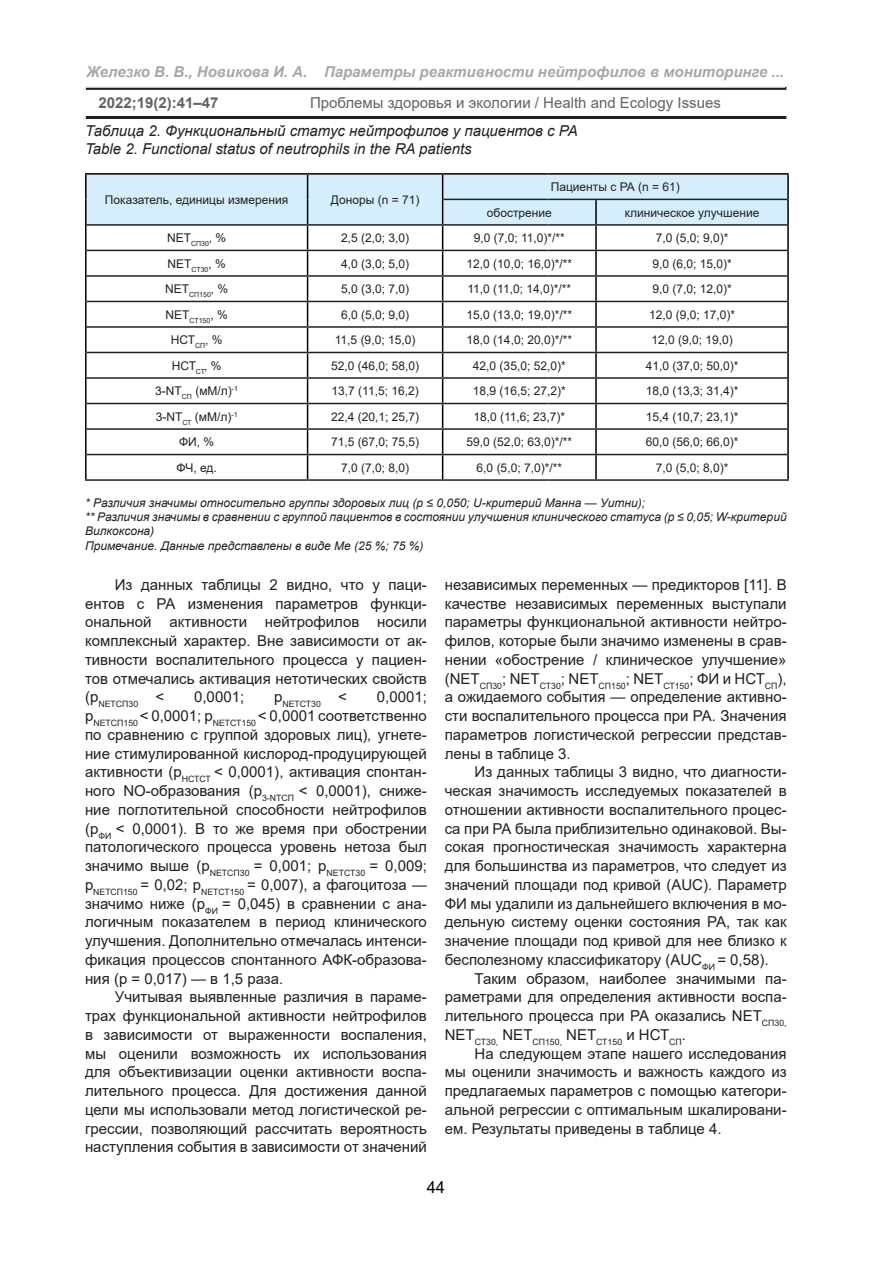
<style>
.page{position:relative;width:893px;height:1263px;background:#fff}
.page>*{position:absolute;margin:0;border:0;box-sizing:border-box;transform-origin:0 0}
.t1{font:16.5px "Arial";color:#000}
.ТЕЛО{font:15px/18.8px "Arial";color:#231f20;text-align:justify}
.ТАБЛИЦА_название{font:italic 15px "Arial";color:#231f20}
.t2{font:italic 700 15px "Arial";color:#808285}
.t3{font:700 15px "Arial";color:#231f20}
.t4{font:12px "Arial";color:#231f20}
.ТАБЛИЦА_примечание{font:italic 12px/14.4px "Arial";color:#231f20}
.ТЕЛО-2{font:8.7px "Arial";color:#231f20}
.s1{font-style:italic}
</style>
<div class="page">
<hr style="left:86px;top:116px;width:700px;height:3px;background:#231f20">
<hr style="left:86px;top:87px;width:700px;height:3px;background:#231f20">
<div style="left:85px;top:59px;width:700px;height:29px;background:#fff"></div>
<hr style="left:85px;top:173px;width:223px;height:2px;background:#000">
<hr style="left:85px;top:175px;width:2px;height:24px;background:#000">
<hr style="left:308px;top:173px;width:135px;height:2px;background:#000">
<hr style="left:85px;top:199px;width:2px;height:26px;background:#000">
<hr style="left:443px;top:173px;width:106px;height:2px;background:#000">
<hr style="left:549px;top:173px;width:47px;height:2px;background:#000">
<hr style="left:596px;top:173px;width:193px;height:2px;background:#000">
<hr style="left:787px;top:175px;width:2px;height:24px;background:#000">
<hr style="left:787px;top:199px;width:2px;height:26px;background:#000">
<hr style="left:85px;top:479px;width:223px;height:2px;background:#231f20">
<hr style="left:308px;top:479px;width:135px;height:2px;background:#231f20">
<hr style="left:443px;top:479px;width:106px;height:2px;background:#231f20">
<hr style="left:549px;top:479px;width:47px;height:2px;background:#231f20">
<hr style="left:596px;top:479px;width:193px;height:2px;background:#231f20">
<hr style="left:85px;top:225px;width:2px;height:25px;background:#000">
<hr style="left:787px;top:225px;width:2px;height:25px;background:#000">
<hr style="left:85px;top:250px;width:2px;height:26px;background:#000">
<hr style="left:787px;top:250px;width:2px;height:26px;background:#000">
<hr style="left:85px;top:276px;width:2px;height:25px;background:#000">
<hr style="left:787px;top:276px;width:2px;height:25px;background:#000">
<hr style="left:85px;top:301px;width:2px;height:26px;background:#000">
<hr style="left:787px;top:301px;width:2px;height:26px;background:#000">
<hr style="left:85px;top:327px;width:2px;height:25px;background:#000">
<hr style="left:787px;top:327px;width:2px;height:25px;background:#000">
<hr style="left:85px;top:352px;width:2px;height:26px;background:#000">
<hr style="left:787px;top:352px;width:2px;height:26px;background:#000">
<hr style="left:85px;top:378px;width:2px;height:25px;background:#000">
<hr style="left:787px;top:378px;width:2px;height:25px;background:#000">
<hr style="left:85px;top:403px;width:2px;height:26px;background:#000">
<hr style="left:787px;top:403px;width:2px;height:26px;background:#000">
<hr style="left:85px;top:429px;width:2px;height:25px;background:#000">
<hr style="left:787px;top:429px;width:2px;height:25px;background:#000">
<hr style="left:85px;top:454px;width:2px;height:25px;background:#000">
<svg style="left:86px;top:174px;width:702px;height:305px"></svg>
<hr style="left:595px;top:455px;width:2px;height:24px;background:#000">
<hr style="left:787px;top:454px;width:2px;height:25px;background:#000">
<p class="t2" style="left:86px;top:62px;width:700px">Железко В. В., Новикова И. А. Параметры реактивности нейтрофилов в мониторинге ...</p>
<p class="t3" style="left:99px;top:92px;width:122px">2022;19(2):41–47</p>
<p class="ТЕЛО" style="left:310px;top:93px;width:412px">Проблемы здоровья и экологии / Health and Ecology Issues</p>
<p class="ТАБЛИЦА_название" style="left:85px;top:121px;width:494px">Таблица 2. Функциональный статус нейтрофилов у пациентов с РА</p>
<p class="ТАБЛИЦА_название" style="left:85px;top:139px;width:388px">Table 2. Functional status of neutrophils in the RA patients</p>
<p class="t4" style="left:105px;top:191px;width:185px">Показатель, единицы измерения</p>
<p class="t4" style="left:331px;top:191px;width:90px">Доноры (n = 71)</p>
<p class="t4" style="left:551px;top:179px;width:131px">Пациенты с РА (n = 61)</p>
<p class="t4" style="left:487px;top:204px;width:67px">обострение</p>
<p class="t4" style="left:625px;top:204px;width:136px">клиническое улучшение</p>
<p class="t4" style="left:167px;top:230px;width:61px">NET<sub>СП30</sub>, %</p>
<p class="t4" style="left:341px;top:230px;width:70px">2,5 (2,0; 3,0)</p>
<p class="t4" style="left:474px;top:230px;width:93px">9,0 (7,0; 11,0)*/**</p>
<p class="t4" style="left:656px;top:230px;width:74px">7,0 (5,0; 9,0)*</p>
<p class="t4" style="left:168px;top:255px;width:60px">NET<sub>СТ30</sub>, %</p>
<p class="t4" style="left:341px;top:255px;width:70px">4,0 (3,0; 5,0)</p>
<p class="t4" style="left:467px;top:255px;width:107px">12,0 (10,0; 16,0)*/**</p>
<p class="t4" style="left:652px;top:255px;width:81px">9,0 (6,0; 15,0)*</p>
<p class="t4" style="left:165px;top:281px;width:65px">NET<sub>СП150</sub>, %</p>
<p class="t4" style="left:341px;top:281px;width:70px">5,0 (3,0; 7,0)</p>
<p class="t4" style="left:467px;top:281px;width:105px">11,0 (11,0; 14,0)*/**</p>
<p class="t4" style="left:652px;top:281px;width:81px">9,0 (7,0; 12,0)*</p>
<p class="t4" style="left:166px;top:306px;width:64px">NET<sub>СТ150</sub>, %</p>
<p class="t4" style="left:341px;top:306px;width:70px">6,0 (5,0; 9,0)</p>
<p class="t4" style="left:467px;top:306px;width:107px">15,0 (13,0; 19,0)*/**</p>
<p class="t4" style="left:649px;top:306px;width:88px">12,0 (9,0; 17,0)*</p>
<p class="t4" style="left:171px;top:332px;width:53px">НСТ<sub>СП</sub>, %</p>
<p class="t4" style="left:335px;top:332px;width:82px">11,5 (9,0; 15,0)</p>
<p class="t4" style="left:467px;top:332px;width:107px">18,0 (14,0; 20,0)*/**</p>
<p class="t4" style="left:651px;top:332px;width:83px">12,0 (9,0; 19,0)</p>
<p class="t4" style="left:172px;top:357px;width:51px">НСТ<sub>СТ</sub>, %</p>
<p class="t4" style="left:331px;top:357px;width:90px">52,0 (46,0; 58,0)</p>
<p class="t4" style="left:473px;top:357px;width:94px">42,0 (35,0; 52,0)*</p>
<p class="t4" style="left:646px;top:357px;width:94px">41,0 (37,0; 50,0)*</p>
<p class="t4" style="left:155px;top:383px;width:84px">3-NT<sub>СП</sub> (мМ/л)<sup>-1</sup></p>
<p class="t4" style="left:331px;top:383px;width:89px">13,7 (11,5; 16,2)</p>
<p class="t4" style="left:473px;top:383px;width:94px">18,9 (16,5; 27,2)*</p>
<p class="t4" style="left:646px;top:383px;width:94px">18,0 (13,3; 31,4)*</p>
<p class="t4" style="left:156px;top:408px;width:83px">3-NT<sub>СТ</sub> (мМ/л)<sup>-1</sup></p>
<p class="t4" style="left:331px;top:408px;width:90px">22,4 (20,1; 25,7)</p>
<p class="t4" style="left:473px;top:408px;width:93px">18,0 (11,6; 23,7)*</p>
<p class="t4" style="left:646px;top:408px;width:94px">15,4 (10,7; 23,1)*</p>
<p class="t4" style="left:179px;top:434px;width:37px">ФИ, %</p>
<p class="t4" style="left:331px;top:434px;width:90px">71,5 (67,0; 75,5)</p>
<p class="t4" style="left:467px;top:434px;width:107px">59,0 (52,0; 63,0)*/**</p>
<p class="t4" style="left:646px;top:434px;width:94px">60,0 (56,0; 66,0)*</p>
<p class="t4" style="left:177px;top:459px;width:42px">ФЧ, ед.</p>
<p class="t4" style="left:341px;top:459px;width:70px">7,0 (7,0; 8,0)</p>
<p class="t4" style="left:477px;top:459px;width:87px">6,0 (5,0; 7,0)*/**</p>
<p class="t4" style="left:656px;top:459px;width:74px">7,0 (5,0; 8,0)*</p>
<p class="ТАБЛИЦА_примечание" style="left:85px;top:495px;width:561px">* Различия значимы относительно группы здоровых лиц (р ≤ 0,050; U-критерий Манна — Уитни);</p>
<p class="ТАБЛИЦА_примечание" style="left:85px;top:510px;width:703px">** Различия значимы в сравнении с группой пациентов в состоянии улучшения клинического статуса (р ≤ 0,05; W-критерий<br>Вилкоксона)</p>
<p class="ТАБЛИЦА_примечание" style="left:85px;top:539px;width:340px">Примечание. Данные представлены в виде Ме (25 %; 75 %)</p>
<p class="ТЕЛО" style="left:85px;top:575px;width:343px;text-indent:30px">Из данных таблицы 2 видно, что у паци&shy;ентов с РА изменения параметров функци&shy;ональной активности нейтрофилов носили комплексный характер. Вне зависимости от ак&shy;тивности воспалительного процесса у пациен&shy;тов отмечались активация нетотических свойств</p>
<p class="ТЕЛО-2" style="left:85px;top:698px;width:81px"><sup>(p</sup>NETСП30 <sup>&lt;</sup></p>
<p class="ТЕЛО" style="left:194px;top:688px;width:52px">0,0001;</p>
<p class="ТЕЛО-2" style="left:274px;top:698px;width:75px"><sup>p</sup>NETСТ30 <sup>&lt;</sup></p>
<p class="ТЕЛО" style="left:445px;top:575px;width:343px">независимых переменных — предикторов [11]. В качестве независимых переменных выступали параметры функциональной активности нейтро&shy;филов, которые были значимо изменены в срав&shy;нении «обострение / клиническое улучшение» (NET<sub>СП30</sub>; NET<sub>СТ30</sub>; NET<sub>СП150</sub>; NET<sub>СТ150</sub>; ФИ и НСТ<sub>СП</sub>), а ожидаемого события — определение активно&shy;сти воспалительного процесса при РА. Значения параметров логистической регрессии представ&shy;лены в таблице 3.</p>
<p class="ТЕЛО" style="left:445px;top:763px;width:343px;text-indent:30px">Из данных таблицы 3 видно, что диагности&shy;ческая значимость исследуемых показателей в отношении активности воспалительного процес&shy;са при РА была приблизительно одинаковой. Вы&shy;сокая прогностическая значимость характерна для большинства из параметров, что следует из значений площади под кривой (AUC). Параметр ФИ мы удалили из дальнейшего включения в мо&shy;дельную систему оценки состояния РА, так как значение площади под кривой для нее близко к бесполезному классификатору (AUC<sub>ФИ</sub> = 0,58).</p>
<p class="ТЕЛО" style="left:445px;top:969px;width:343px;text-indent:30px">Таким образом, наиболее значимыми па&shy;раметрами для определения активности воспа&shy;лительного процесса при РА оказались NET<sub>СП30,</sub></p>
<p class="ТЕЛО-2" style="left:445px;top:1036px;width:243px"><sup>NET</sup>СТ30, <sup>NET</sup>СП150, <sup>NET</sup>СТ150 <sup>и</sup> <sup>НСТ</sup>СП<sup>.</sup></p>
<p class="ТЕЛО" style="left:445px;top:1044px;width:343px;text-indent:30px">На следующем этапе нашего исследования мы оценили значимость и важность каждого из предлагаемых параметров с помощью категори&shy;альной регрессии с оптимальным шкалировани&shy;ем. Результаты приведены в таблице 4.</p>
<p class="ТЕЛО" style="left:85px;top:688px;width:343px;text-indent:292px">0,0001; p<sub>NETСП150</sub> &lt; 0,0001; p<sub>NETСТ150</sub> &lt; 0,0001 соответственно по сравнению с группой здоровых лиц)<span class="s1">,</span> угнете&shy;ние стимулированной кислород-продуцирующей активности (p<sub>НСТСТ</sub> &lt; 0,0001), активация спонтан&shy;ного NO-образования (p<sub>3-NTСП</sub> &lt; 0,0001), сниже&shy;ние поглотительной способности нейтрофилов (p<sub>ФИ</sub> &lt; 0,0001). В то же время при обострении патологического процесса уровень нетоза был значимо выше (p<sub>NETСП30</sub> = 0,001; p<sub>NETСТ30</sub> = 0,009; p<sub>NETСП150</sub> = 0,02; p<sub>NETСТ150</sub> = 0,007), а фагоцитоза — значимо ниже (р<sub>ФИ</sub> = 0,045) в сравнении с ана&shy;логичным показателем в период клинического улучшения. Дополнительно отмечалась интенси&shy;фикация процессов спонтанного АФК-образова&shy;ния (р = 0,017) — в 1,5 раза.</p>
<p class="ТЕЛО" style="left:85px;top:988px;width:343px;text-indent:30px">Учитывая выявленные различия в параме&shy;трах функциональной активности нейтрофилов в зависимости от выраженности воспаления, мы оценили возможность их использования для объективизации оценки активности воспа&shy;лительного процесса. Для достижения данной цели мы использовали метод логистической ре&shy;грессии, позволяющий рассчитать вероятность наступления события в зависимости от значений</p>
<p class="t1" style="left:427px;top:1175px;width:20px">44</p>
</div>
